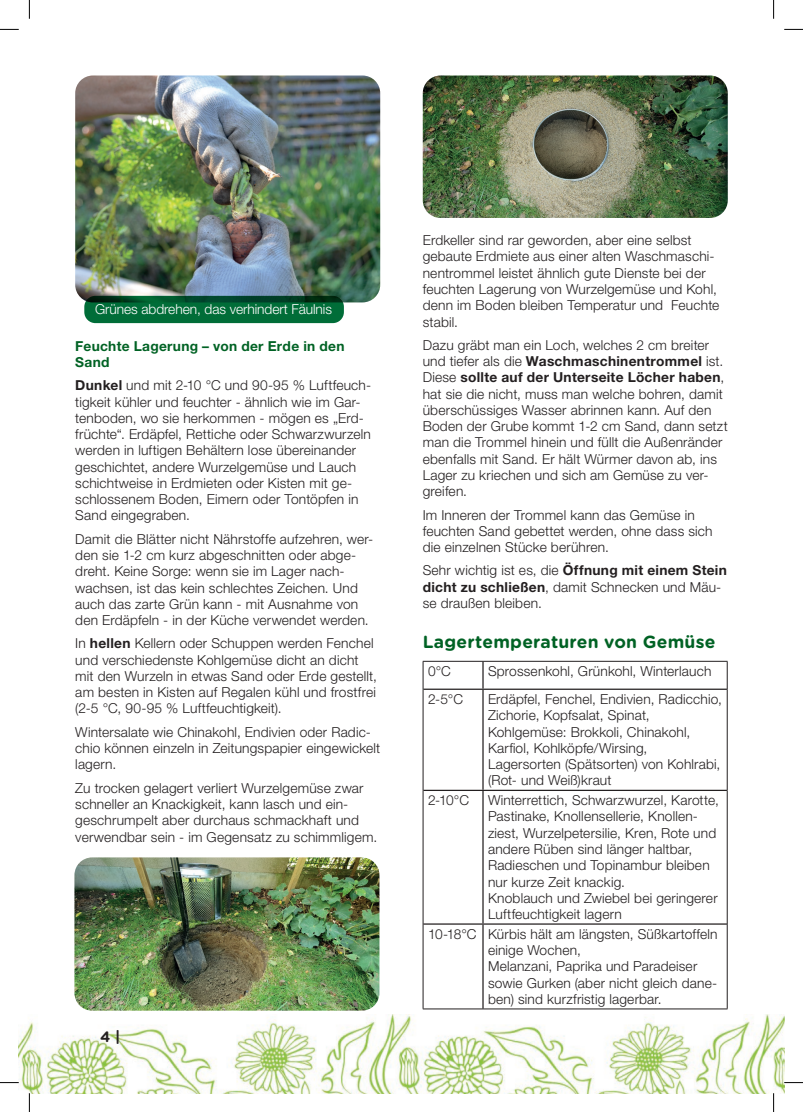
<style>
.page{position:relative;width:803px;height:1112px;background:#fff}
.page>*{position:absolute;margin:0;border:0;box-sizing:border-box;transform-origin:0 0}
._03_Headline_hellgrün{font:700 17.5px "Gotham Rounded";letter-spacing:.01em;color:#006224}
.t1{font:700 15px "Gotham Rounded";color:#231f20}
._03_Headline_hellgrün-2{font:300 13.75px/16.2px "Helvetica Neue LT Pro";letter-spacing:.015em;color:#231f20}
._05_Tabellen_Hedline{font:300 13.75px/16.2px "Helvetica Neue LT Pro";letter-spacing:.01em;color:#231f20}
.bildunterschrift{font:300 13.75px "Helvetica Neue LT Pro";letter-spacing:-.005em;color:#fff}
._03_Headline_hellgrün-3{font:700 13.75px/16.2px "Helvetica Neue LT Pro";letter-spacing:.02em;color:#006224}
.s1{font-weight:700}
</style>
<div class="page">
<img style="left:19px;top:1014px;width:765px;height:78px">
<img style="left:75px;top:75px;width:305px;height:227px">
<svg style="left:84px;top:296px;width:260px;height:27px;background:#006233"></svg>
<hr style="left:482px;top:661px;width:2px;height:27px;background:#231f20">
<hr style="left:423px;top:688px;width:60px;height:1px;background:#231f20">
<hr style="left:483px;top:688px;width:244px;height:1px;background:#231f20">
<hr style="left:482px;top:689px;width:2px;height:100px;background:#231f20">
<hr style="left:423px;top:789px;width:60px;height:1px;background:#231f20">
<hr style="left:483px;top:789px;width:244px;height:1px;background:#231f20">
<hr style="left:482px;top:790px;width:2px;height:133px;background:#231f20">
<hr style="left:423px;top:923px;width:60px;height:1px;background:#231f20">
<hr style="left:483px;top:923px;width:244px;height:1px;background:#231f20">
<hr style="left:482px;top:924px;width:2px;height:84px;background:#231f20">
<hr style="left:423px;top:660px;width:60px;height:1px;background:#231f20">
<svg style="left:423px;top:661px;width:1px;height:28px"></svg>
<hr style="left:483px;top:660px;width:244px;height:1px;background:#231f20">
<svg style="left:727px;top:661px;width:1px;height:28px"></svg>
<hr style="left:423px;top:689px;width:1px;height:101px;background:#231f20">
<hr style="left:727px;top:689px;width:1px;height:101px;background:#231f20">
<hr style="left:423px;top:790px;width:1px;height:133px;background:#231f20">
<hr style="left:727px;top:790px;width:1px;height:133px;background:#231f20">
<hr style="left:423px;top:923px;width:1px;height:85px;background:#231f20">
<hr style="left:727px;top:923px;width:1px;height:85px;background:#231f20">
<hr style="left:423px;top:1008px;width:60px;height:1px;background:#231f20">
<hr style="left:483px;top:1008px;width:244px;height:1px;background:#231f20">
<img style="left:423px;top:75px;width:305px;height:143px">
<img style="left:74px;top:857px;width:305px;height:153px">
<svg style="left:0;top:29px;width:19px;height:1px"></svg>
<svg style="left:784px;top:29px;width:19px;height:1px"></svg>
<svg style="left:0;top:1082px;width:19px;height:1px"></svg>
<svg style="left:784px;top:1082px;width:19px;height:1px"></svg>
<svg style="left:29px;top:0;width:1px;height:19px"></svg>
<svg style="left:29px;top:1093px;width:1px;height:18px"></svg>
<svg style="left:773px;top:0;width:1px;height:19px"></svg>
<svg style="left:773px;top:1093px;width:1px;height:18px"></svg>
<p class="bildunterschrift" style="left:95px;top:300px;width:238px">Grünes abdrehen, das verhindert Fäulnis</p>
<p class="_03_Headline_hellgrün-3" style="left:75px;top:337px;width:271px">Feuchte Lagerung – von der Erde in den<br>Sand</p>
<p class="_03_Headline_hellgrün-2" style="left:75px;top:377px;width:297px"><span class="s1">Dunkel</span> und mit 2-10 °C und 90-95 % Luftfeuch&shy;tigkeit kühler und feuchter - ähnlich wie im Gar&shy;tenboden, wo sie herkommen - mögen es „Erd&shy;früchte“. Erdäpfel, Rettiche oder Schwarzwurzeln werden in luftigen Behältern lose übereinander geschichtet, andere Wurzelgemüse und Lauch schichtweise in Erdmieten oder Kisten mit ge&shy;schlossenem Boden, Eimern oder Tontöpfen in Sand eingegraben.</p>
<p class="_03_Headline_hellgrün-2" style="left:75px;top:530px;width:299px">Damit die Blätter nicht Nährstoffe aufzehren, wer&shy;den sie 1-2 cm kurz abgeschnitten oder abge&shy;dreht. Keine Sorge: wenn sie im Lager nach&shy;wachsen, ist das kein schlechtes Zeichen. Und auch das zarte Grün kann - mit Ausnahme von den Erdäpfeln - in der Küche verwendet werden.</p>
<p class="_03_Headline_hellgrün-2" style="left:75px;top:635px;width:303px">In <span class="s1">hellen</span> Kellern oder Schuppen werden Fenchel und verschiedenste Kohlgemüse dicht an dicht mit den Wurzeln in etwas Sand oder Erde gestellt, am besten in Kisten auf Regalen kühl und frostfrei (2-5 °C, 90-95 % Luftfeuchtigkeit).</p>
<p class="_03_Headline_hellgrün-2" style="left:75px;top:723px;width:306px">Wintersalate wie Chinakohl, Endivien oder Radic&shy;chio können einzeln in Zeitungspapier eingewickelt lagern.</p>
<p class="_03_Headline_hellgrün-2" style="left:75px;top:779px;width:303px">Zu trocken gelagert verliert Wurzelgemüse zwar schneller an Knackigkeit, kann lasch und ein&shy;geschrumpelt aber durchaus schmackhaft und verwendbar sein - im Gegensatz zu schimmligem.</p>
<p class="t1" style="left:100px;top:1025px;width:22px">4 |</p>
<p class="_03_Headline_hellgrün-2" style="left:423px;top:232px;width:298px">Erdkeller sind rar geworden, aber eine selbst gebaute Erdmiete aus einer alten Waschmaschi&shy;nentrommel leistet ähnlich gute Dienste bei der feuchten Lagerung von Wurzelgemüse und Kohl, denn im Boden bleiben Temperatur und Feuchte stabil.</p>
<p class="_03_Headline_hellgrün-2" style="left:423px;top:336px;width:306px">Dazu gräbt man ein Loch, welches 2 cm breiter und tiefer als die <span class="s1">Waschmaschinentrommel</span> ist.<br>Diese <span class="s1">sollte auf der Unterseite Löcher haben</span>, hat sie die nicht, muss man welche bohren, damit überschüssiges Wasser abrinnen kann. Auf den Boden der Grube kommt 1-2 cm Sand, dann setzt man die Trommel hinein und füllt die Außenränder ebenfalls mit Sand. Er hält Würmer davon ab, ins Lager zu kriechen und sich am Gemüse zu ver&shy;greifen.</p>
<p class="_03_Headline_hellgrün-2" style="left:423px;top:506px;width:291px">Im Inneren der Trommel kann das Gemüse in feuchten Sand gebettet werden, ohne dass sich die einzelnen Stücke berühren.</p>
<p class="_03_Headline_hellgrün-2" style="left:423px;top:562px;width:306px">Sehr wichtig ist es, die <span class="s1">Öffnung mit einem Stein dicht zu schließen</span>, damit Schnecken und Mäu&shy;se draußen bleiben.</p>
<p class="_03_Headline_hellgrün" style="left:423px;top:628px;width:294px">Lagertemperaturen von Gemüse</p>
<p class="_05_Tabellen_Hedline" style="left:428px;top:662px;width:24px">0°C</p>
<p class="_05_Tabellen_Hedline" style="left:488px;top:662px;width:225px">Sprossenkohl, Grünkohl, Winterlauch</p>
<p class="_05_Tabellen_Hedline" style="left:428px;top:690px;width:36px">2-5°C</p>
<p class="_05_Tabellen_Hedline" style="left:488px;top:690px;width:235px">Erdäpfel, Fenchel, Endivien, Radicchio,<br>Zichorie, Kopfsalat, Spinat,</p>
<p class="_05_Tabellen_Hedline" style="left:488px;top:723px;width:204px">Kohlgemüse: Brokkoli, Chinakohl,<br>Karfiol, Kohlköpfe/Wirsing,</p>
<p class="_05_Tabellen_Hedline" style="left:488px;top:755px;width:234px">Lagersorten (Spätsorten) von Kohlrabi, (Rot- und Weiß)kraut</p>
<p class="_05_Tabellen_Hedline" style="left:428px;top:791px;width:42px">2-10°C</p>
<p class="_05_Tabellen_Hedline" style="left:488px;top:791px;width:232px">Winterrettich, Schwarzwurzel, Karotte, Pastinake, Knollensellerie, Knollen&shy;ziest, Wurzelpetersilie, Kren, Rote und andere Rüben sind länger haltbar,</p>
<p class="_05_Tabellen_Hedline" style="left:488px;top:856px;width:223px">Radieschen und Topinambur bleiben nur kurze Zeit knackig.</p>
<p class="_05_Tabellen_Hedline" style="left:488px;top:889px;width:231px">Knoblauch und Zwiebel bei geringerer<br>Luftfeuchtigkeit lagern</p>
<p class="_05_Tabellen_Hedline" style="left:428px;top:925px;width:50px">10-18°C</p>
<p class="_05_Tabellen_Hedline" style="left:488px;top:925px;width:231px">Kürbis hält am längsten, Süßkartoffeln einige Wochen,</p>
<p class="_05_Tabellen_Hedline" style="left:488px;top:957px;width:231px">Melanzani, Paprika und Paradeiser sowie Gurken (aber nicht gleich dane&shy;ben) sind kurzfristig lagerbar.</p>
</div>
